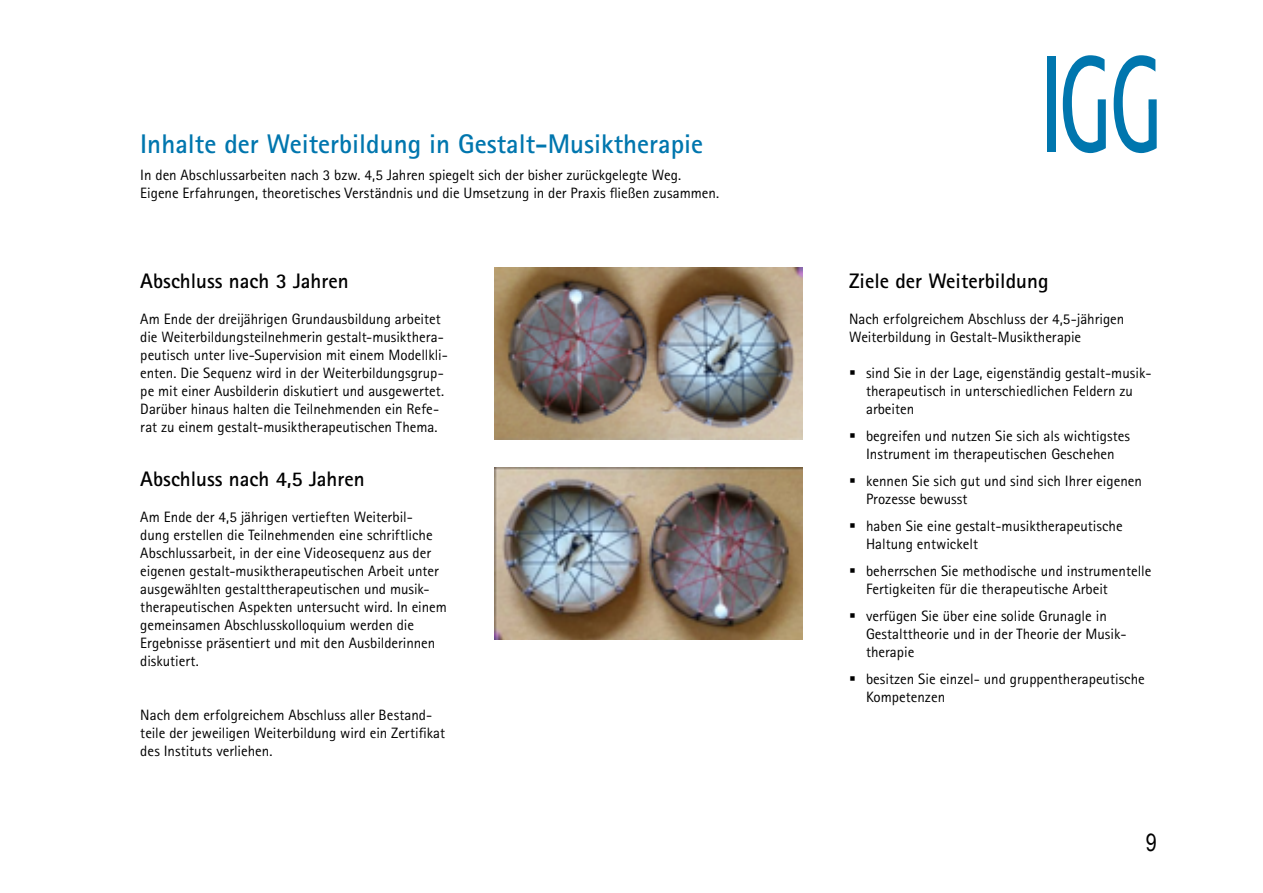
<style>
.page{position:relative;width:1263px;height:893px;background:#fff}
.page>*{position:absolute;margin:0;border:0;box-sizing:border-box;transform-origin:0 0}
.Ü1_18_Rotis{font:700 27px "Rotis Sans Serif";color:#0076ae}
.t1{font:24px "Arial Narrow";color:#000}
.Ü2_14_rotis{font:700 21px "Rotis Sans Serif";color:#000}
.Text_Rotis{font:15px/18px "Rotis Sans Serif";color:#000}
</style>
<div class="page">
<div style="left:1047px;top:56px;width:8px;height:96px;background:#0076ae"></div>
<svg style="left:1063px;top:55px;width:43px;height:98px"></svg>
<svg style="left:1114px;top:55px;width:43px;height:98px"></svg>
<img style="left:495px;top:268px;width:307px;height:172px">
<img style="left:495px;top:468px;width:307px;height:172px">
<p class="Ü1_18_Rotis" style="left:140px;top:127px;width:564px">Inhalte der Weiterbildung in Gestalt-Musiktherapie</p>
<p class="Text_Rotis" style="left:140px;top:166px;width:542px">In den Abschlussarbeiten nach 3 bzw. 4,5 Jahren spiegelt sich der bisher zurückgelegte Weg.</p>
<p class="Text_Rotis" style="left:140px;top:184px;width:580px">Eigene Erfahrungen, theoretisches Verständnis und die Umsetzung in der Praxis fließen zusammen.</p>
<p class="Ü2_14_rotis" style="left:140px;top:268px;width:210px">Abschluss nach 3 Jahren</p>
<p class="Text_Rotis" style="left:140px;top:310px;width:309px">Am Ende der dreijährigen Grundausbildung arbeitet die Weiterbildungsteilnehmerin gestalt-musikthera&shy;peutisch unter live-Supervision mit einem Modellkli&shy;enten. Die Sequenz wird in der Weiterbildungsgrup&shy;pe mit einer Ausbilderin diskutiert und ausgewertet.<br>Darüber hinaus halten die Teilnehmenden ein Refe&shy;rat zu einem gestalt-musiktherapeutischen Thema.</p>
<p class="Ü2_14_rotis" style="left:140px;top:466px;width:226px">Abschluss nach 4,5 Jahren</p>
<p class="Text_Rotis" style="left:140px;top:508px;width:308px">Am Ende der 4,5 jährigen vertieften Weiterbil-<br>dung erstellen die Teilnehmenden eine schriftliche Abschlussarbeit, in der eine Videosequenz aus der eigenen gestalt-musiktherapeutischen Arbeit unter ausgewählten gestalttherapeutischen und musik&shy;therapeutischen Aspekten untersucht wird. In einem gemeinsamen Abschlusskolloquium werden die Ergebnisse präsentiert und mit den Ausbilderinnen diskutiert.</p>
<p class="Text_Rotis" style="left:140px;top:706px;width:306px">Nach dem erfolgreichem Abschluss aller Bestand&shy;teile der jeweiligen Weiterbildung wird ein Zertifikat des Instituts verliehen.</p>
<p class="Ü2_14_rotis" style="left:849px;top:268px;width:201px">Ziele der Weiterbildung</p>
<p class="Text_Rotis" style="left:849px;top:310px;width:277px">Nach erfolgreichem Abschluss der 4,5-jährigen<br>Weiterbildung in Gestalt-Musiktherapie</p>
<p class="Text_Rotis" style="left:866px;top:364px;width:287px">sind Sie in der Lage, eigenständig gestalt-musik&shy;therapeutisch in unterschiedlichen Feldern zu arbeiten</p>
<p class="Text_Rotis" style="left:866px;top:427px;width:265px">begreifen und nutzen Sie sich als wichtigstes<br>Instrument im therapeutischen Geschehen</p>
<p class="Text_Rotis" style="left:866px;top:472px;width:277px">kennen Sie sich gut und sind sich Ihrer eigenen<br>Prozesse bewusst</p>
<p class="Text_Rotis" style="left:866px;top:517px;width:258px">haben Sie eine gestalt-musiktherapeutische<br>Haltung entwickelt</p>
<p class="Text_Rotis" style="left:866px;top:562px;width:287px">beherrschen Sie methodische und instrumentelle<br>Fertigkeiten für die therapeutische Arbeit</p>
<p class="Text_Rotis" style="left:866px;top:607px;width:262px">verfügen Sie über eine solide Grunagle in<br>Gestalttheorie und in der Theorie der Musik&shy;therapie</p>
<p class="Text_Rotis" style="left:866px;top:670px;width:280px">besitzen Sie einzel- und gruppentherapeutische<br>Kompetenzen</p>
<h2 class="t1" style="left:1146px;top:825px;width:12px">9</h2>
</div>
